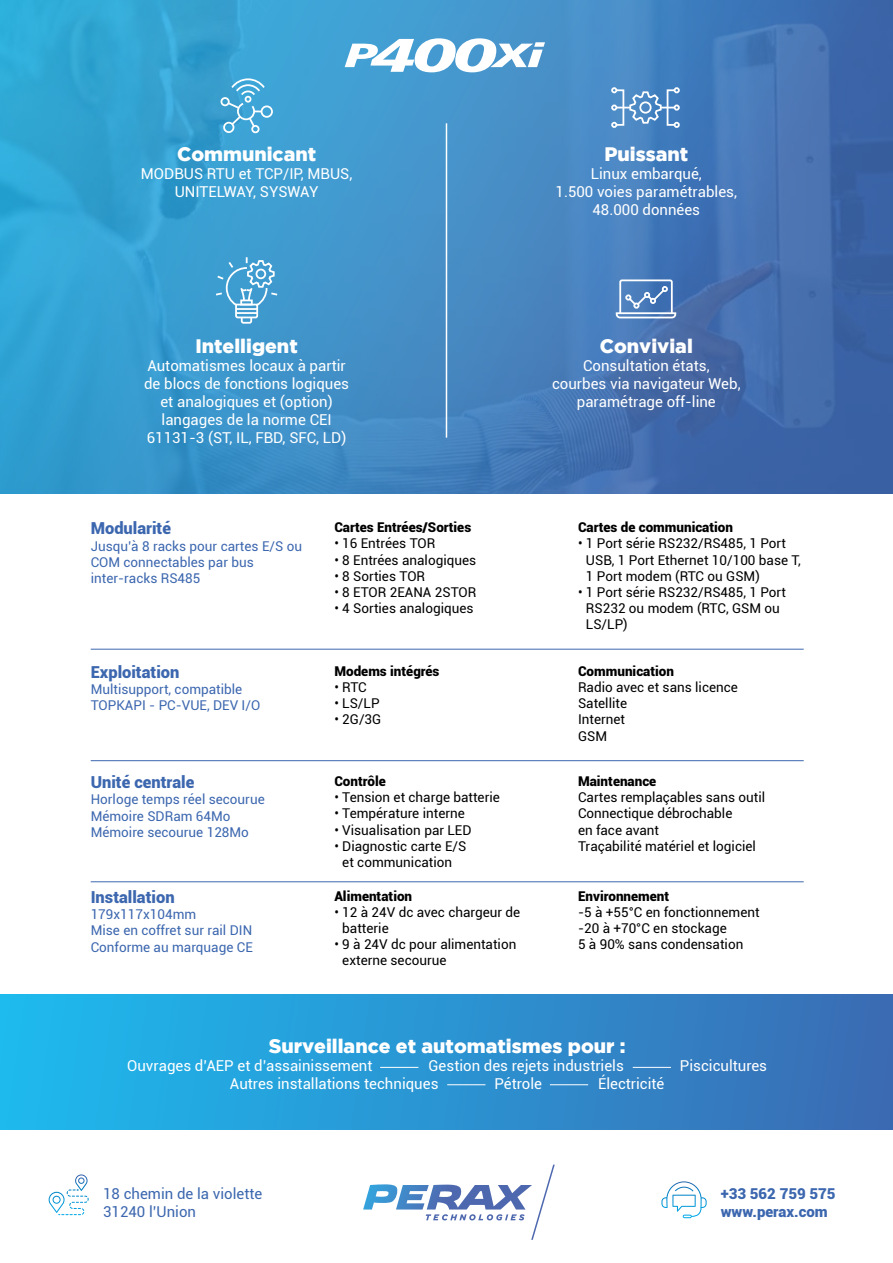
<style>
.page{position:relative;width:893px;height:1263px;background:#fff}
.page>*{position:absolute;margin:0;border:0;box-sizing:border-box;transform-origin:0 0}
.t1{font:900 19.5px "Gotham";color:#fff}
.t2{font:900 16.5px "Roboto";color:#3c67af}
.t3{font:15px/18px "Roboto";color:#fff;text-align:center}
.t4{font:15px/18px "Roboto";color:#3c67af}
.t5{font:900 15px/18px "Roboto";color:#3c67af}
.t6{font:13.5px/16.2px "Roboto";color:#000}
.t7{font:13.5px/16.2px "Roboto";color:#3c67af}
.t8{font:900 13.5px "Roboto";color:#000}
</style>
<div class="page">
<svg style="left:49px;top:1174px;width:40px;height:41px"></svg>
<svg style="left:661px;top:1181px;width:46px;height:37px"></svg>
<svg style="left:0;top:0;width:893px;height:493px;background:#3e89c2"></svg>
<svg style="left:363px;top:1164px;width:192px;height:76px"></svg>
<svg style="left:345px;top:38px;width:200px;height:34px"></svg>
<hr style="left:446px;top:123px;width:1px;height:315px;background:#fff">
<div style="left:220px;top:97px;width:10px;height:9px;border:2px solid #fff;border-radius:50%"></div>
<div style="left:261px;top:105px;width:12px;height:13px;border:2px solid #fff;border-radius:50%"></div>
<div style="left:251px;top:125px;width:9px;height:8px;border:2px solid #fff;border-radius:50%"></div>
<div style="left:223px;top:122px;width:11px;height:11px;border:2px solid #fff;border-radius:50%"></div>
<svg style="left:226px;top:78px;width:41px;height:51px;background:#60b3db"></svg>
<svg style="left:611px;top:87px;width:69px;height:41px;background:#6f9fcf"></svg>
<svg style="left:214px;top:257px;width:65px;height:68px;background:#5dabd6"></svg>
<svg style="left:615px;top:279px;width:62px;height:40px;background:#7298c8"></svg>
<hr style="left:91px;top:649px;width:713px;height:1px;background:#3c67af">
<hr style="left:91px;top:760px;width:713px;height:1px;background:#3c67af">
<hr style="left:91px;top:881px;width:713px;height:1px;background:#3c67af">
<div style="left:0;top:994px;width:893px;height:135px;background:linear-gradient(to right,#1dbbef,#3a6bb3)"></div>
<hr style="left:380px;top:1067px;width:38px;height:1px;background:#fff">
<hr style="left:447px;top:1084px;width:38px;height:1px;background:#fff">
<hr style="left:550px;top:1084px;width:38px;height:1px;background:#fff">
<hr style="left:633px;top:1067px;width:38px;height:1px;background:#fff">
<h1 class="t1" style="left:177px;top:143px;width:141px">Communicant</h1>
<p class="t3" style="left:141px;top:164px;width:213px">MODBUS RTU et TCP/IP, MBUS,<br>UNITELWAY, SYSWAY</p>
<h1 class="t1" style="left:604px;top:143px;width:85px">Puissant</h1>
<p class="t3" style="left:556px;top:164px;width:183px">Linux embarqué,<br>1.500 voies paramétrables,<br>48.000 données</p>
<h1 class="t1" style="left:195px;top:335px;width:104px">Intelligent</h1>
<p class="t3" style="left:144px;top:356px;width:207px">Automatismes locaux à partir de blocs de fonctions logiques et analogiques et (option) langages de la norme CEI<br>61131-3 (ST, IL, FBD, SFC, LD)</p>
<p class="t2" style="left:91px;top:517px;width:82px">Modularité</p>
<p class="t7" style="left:91px;top:537px;width:213px">Jusqu’à 8 racks pour cartes E/S ou<br>COM connectables par bus inter-racks RS485</p>
<p class="t2" style="left:91px;top:660px;width:90px">Exploitation</p>
<p class="t7" style="left:91px;top:681px;width:171px">Multisupport, compatible<br>TOPKAPI - PC-VUE, DEV I/O</p>
<p class="t2" style="left:91px;top:771px;width:105px">Unité centrale</p>
<p class="t7" style="left:91px;top:791px;width:176px">Horloge temps réel secourue<br>Mémoire SDRam 64Mo<br>Mémoire secourue 128Mo</p>
<p class="t2" style="left:91px;top:885px;width:85px">Installation</p>
<p class="t7" style="left:91px;top:906px;width:164px">179x117x104mm<br>Mise en coffret sur rail DIN<br>Conforme au marquage CE</p>
<p class="t8" style="left:334px;top:518px;width:138px">Cartes Entrées/Sorties</p>
<p class="t6" style="left:334px;top:535px;width:102px">• 16 Entrées TOR</p>
<p class="t6" style="left:334px;top:551px;width:143px">• 8 Entrées analogiques</p>
<p class="t6" style="left:334px;top:567px;width:92px">• 8 Sorties TOR</p>
<p class="t6" style="left:334px;top:584px;width:144px">• 8 ETOR 2EANA 2STOR</p>
<p class="t6" style="left:334px;top:600px;width:141px">• 4 Sorties analogiques</p>
<p class="t8" style="left:334px;top:661px;width:107px">Modems intégrés</p>
<p class="t6" style="left:334px;top:679px;width:34px">• RTC</p>
<p class="t6" style="left:334px;top:695px;width:47px">• LS/LP</p>
<p class="t6" style="left:334px;top:711px;width:49px">• 2G/3G</p>
<p class="t8" style="left:334px;top:772px;width:53px">Contrôle</p>
<p class="t6" style="left:334px;top:789px;width:167px">• Tension et charge batterie</p>
<p class="t6" style="left:334px;top:805px;width:132px">• Température interne</p>
<p class="t6" style="left:334px;top:821px;width:139px">• Visualisation par LED</p>
<p class="t6" style="left:334px;top:837px;width:133px;text-align:center">• Diagnostic carte E/S et communication</p>
<p class="t8" style="left:334px;top:886px;width:79px">Alimentation</p>
<p class="t6" style="left:342px;top:903px;width:180px;text-indent:-8px">• 12 à 24V dc avec chargeur de batterie</p>
<p class="t6" style="left:342px;top:936px;width:176px;text-indent:-8px">• 9 à 24V dc pour alimentation externe secourue</p>
<h1 class="t1" style="left:600px;top:335px;width:94px">Convivial</h1>
<p class="t3" style="left:552px;top:356px;width:190px">Consultation états,<br>courbes via navigateur Web, paramétrage off-line</p>
<p class="t8" style="left:578px;top:518px;width:157px">Cartes de communication</p>
<p class="t6" style="left:586px;top:535px;width:216px;text-indent:-8px">• 1 Port série RS232/RS485, 1 Port<br>USB, 1 Port Ethernet 10/100 base T,<br>1 Port modem (RTC ou GSM)</p>
<p class="t6" style="left:586px;top:584px;width:201px;text-indent:-8px">• 1 Port série RS232/RS485, 1 Port<br>RS232 ou modem (RTC, GSM ou<br>LS/LP)</p>
<p class="t8" style="left:578px;top:661px;width:98px">Communication</p>
<p class="t6" style="left:578px;top:679px;width:161px">Radio avec et sans licence<br>Satellite<br>Internet<br>GSM</p>
<p class="t8" style="left:578px;top:772px;width:80px">Maintenance</p>
<p class="t6" style="left:578px;top:789px;width:189px">Cartes remplaçables sans outil<br>Connectique débrochable<br>en face avant<br>Traçabilité matériel et logiciel</p>
<p class="t8" style="left:578px;top:886px;width:93px">Environnement</p>
<p class="t6" style="left:578px;top:903px;width:183px">-5 à +55°C en fonctionnement -20 à +70°C en stockage<br>5 à 90% sans condensation</p>
<h1 class="t1" style="left:269px;top:1035px;width:359px">Surveillance et automatismes pour :</h1>
<p class="t3" style="left:127px;top:1056px;width:247px">Ouvrages d’AEP et d’assainissement</p>
<p class="t3" style="left:428px;top:1056px;width:197px">Gestion des rejets industriels</p>
<p class="t3" style="left:680px;top:1056px;width:89px">Piscicultures</p>
<p class="t3" style="left:230px;top:1074px;width:210px">Autres installations techniques</p>
<p class="t3" style="left:495px;top:1074px;width:49px">Pétrole</p>
<p class="t3" style="left:598px;top:1074px;width:68px">Électricité</p>
<p class="t4" style="left:103px;top:1183px;width:161px">18 chemin de la violette<br>31240 l’Union</p>
<p class="t5" style="left:721px;top:1183px;width:116px">+33 562 759 575 www.perax.com</p>
</div>
